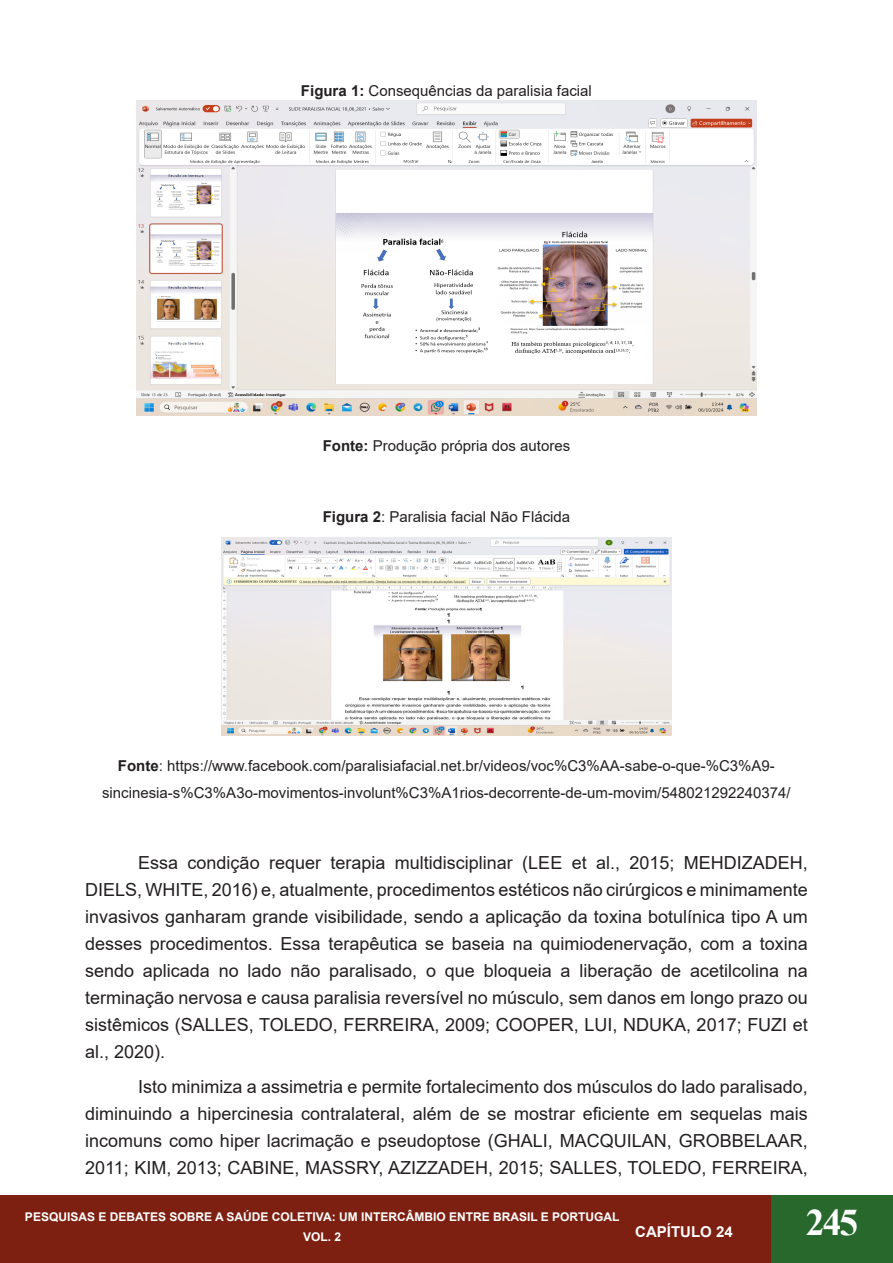
<style>
.page{position:relative;width:893px;height:1263px;background:#fff}
.page>*{position:absolute;margin:0;border:0;box-sizing:border-box;transform-origin:0 0}
.t1{font:700 37.5px "Times New Roman";color:#fff}
.Sem_Espaçamento{font:18px/27px "Arial";color:#231f20;text-align:justify}
.Sem_Espaçamento-2{font:15px/27px "Arial";color:#231f20;text-align:center}
.t2{font:700 15px "Arial";color:#fff}
.t3{font:700 12px/20.2px "Arial";color:#fff;text-align:center}
.s1{font-weight:700}
</style>
<div class="page">
<div style="left:0;top:1196px;width:893px;height:67px;background:#7d2011"></div>
<hr style="left:0;top:1196px;width:1px;height:67px;background:#28682d">
<div style="left:771px;top:1196px;width:122px;height:67px;background:#28682d"></div>
<img style="left:136px;top:101px;width:620px;height:314px">
<img style="left:222px;top:537px;width:449px;height:198px">
<p class="Sem_Espaçamento-2" style="left:301px;top:77px;width:292px"><span class="s1">Figura 1:</span> Consequências da paralisia facial</p>
<p class="Sem_Espaçamento-2" style="left:323px;top:432px;width:249px"><span class="s1">Fonte:</span> Produção própria dos autores</p>
<p class="Sem_Espaçamento-2" style="left:323px;top:503px;width:249px"><span class="s1">Figura 2</span>: Paralisia facial Não Flácida</p>
<p class="Sem_Espaçamento-2" style="left:102px;top:752px;width:690px"><span class="s1">Fonte</span>: https://www.facebook.com/paralisiafacial.net.br/videos/voc%C3%AA-sabe-o-que-%C3%A9- sincinesia-s%C3%A3o-movimentos-involunt%C3%A1rios-decorrente-de-um-movim/548021292240374/</p>
<p class="Sem_Espaçamento" style="left:85px;top:849px;width:724px;text-indent:53px">Essa condição requer terapia multidisciplinar (LEE et al., 2015; MEHDIZADEH, DIELS, WHITE, 2016) e, atualmente, procedimentos estéticos não cirúrgicos e minimamente invasivos ganharam grande visibilidade, sendo a aplicação da toxina botulínica tipo A um desses procedimentos. Essa terapêutica se baseia na quimiodenervação, com a toxina sendo aplicada no lado não paralisado, o que bloqueia a liberação de acetilcolina na terminação nervosa e causa paralisia reversível no músculo, sem danos em longo prazo ou sistêmicos (SALLES, TOLEDO, FERREIRA, 2009; COOPER, LUI, NDUKA, 2017; FUZI et al., 2020).</p>
<p class="Sem_Espaçamento" style="left:85px;top:1073px;width:724px;text-indent:53px">Isto minimiza a assimetria e permite fortalecimento dos músculos do lado paralisado, diminuindo a hipercinesia contralateral, além de se mostrar eficiente em sequelas mais incomuns como hiper lacrimação e pseudoptose (GHALI, MACQUILAN, GROBBELAAR, 2011; KIM, 2013; CABINE, MASSRY, AZIZZADEH, 2015; SALLES, TOLEDO, FERREIRA,</p>
<p class="t3" style="left:25px;top:1207px;width:596px">PESQUISAS E DEBATES SOBRE A SAÚDE COLETIVA: UM INTERCÂMBIO ENTRE BRASIL E PORTUGAL<br>VOL. 2</p>
<p class="t2" style="left:635px;top:1221px;width:99px">CAPÍTULO 24</p>
<h1 class="t1" style="left:806px;top:1195px;width:54px">245</h1>
</div>
